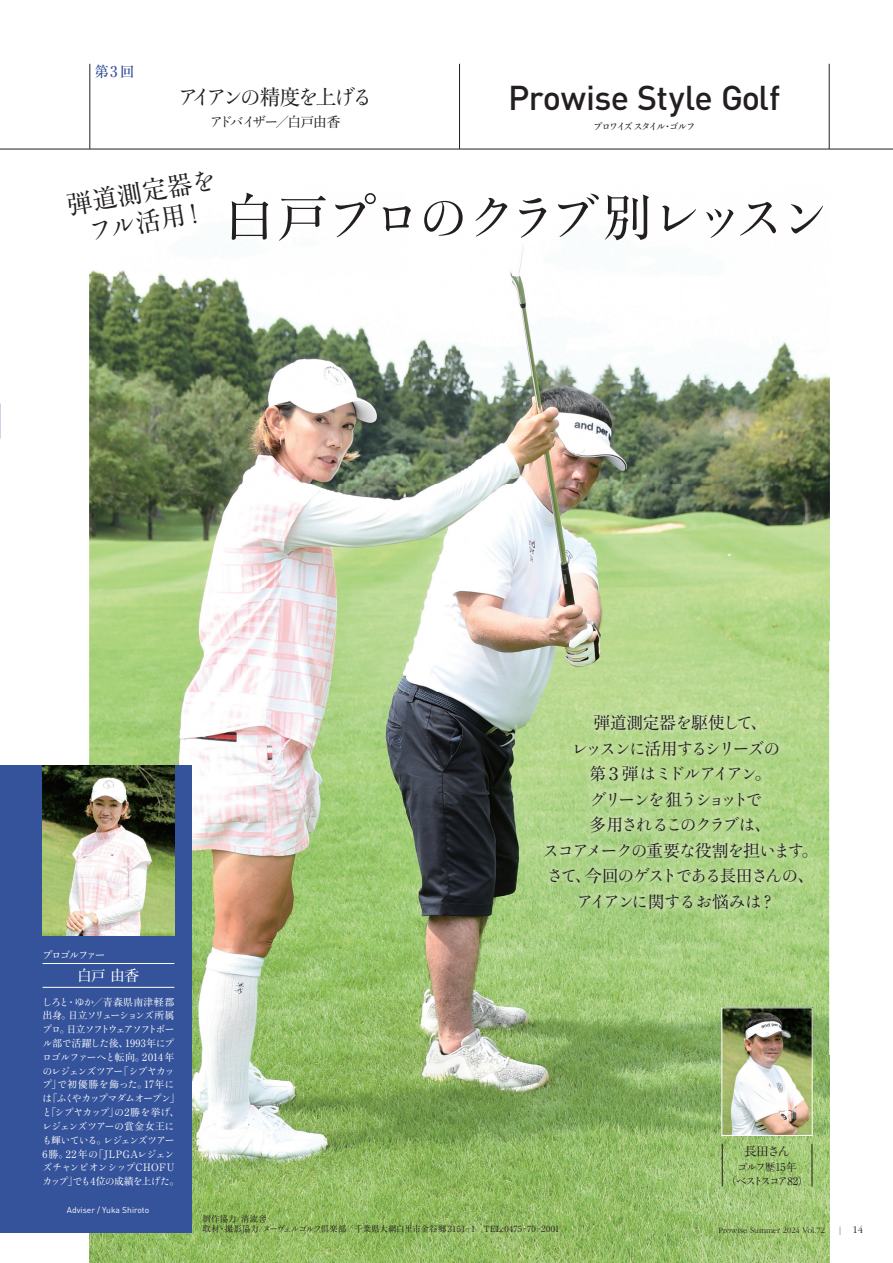
<style>
.page{position:relative;width:893px;height:1263px;background:#fff}
.page>*{position:absolute;margin:0;border:0;box-sizing:border-box;transform-origin:0 0}
.t1{font:51px "Yutuki 5 Go K Std W3";letter-spacing:-.135em;color:#231f20}
.t2{font:500 34.05px "DIN";letter-spacing:-.02em;color:#231f20}
.t3{font:25.5px "Ryumin Pro";color:#231f20}
.t4{font:25.5px "Yutuki 5 Go K Std W3";color:#231f20}
.t5{font:21.3px "Yutuki 5 Go K Std W3";letter-spacing:-.22em;color:#231f20}
.t6{font:16.95px/25.5px "Yutuki 5 Go K Std W3";letter-spacing:-.145em;color:#231f20}
.t7{font:16.95px/25.5px "Yutuki 5 Go K Std W3";letter-spacing:-.165em;color:#231f20}
.t8{font:16.95px "Ryumin Pro";letter-spacing:-.035em;color:#231f20}
.t9{font:16.95px "Yutuki 5 Go K Std W3";letter-spacing:-.17em;color:#231f20}
.t10{font:14.85px "Ryumin Pro";color:#fff}
.t11{font:500 14.85px "Ryumin Pro";color:#35539b}
.t12{font:13.8px "Yutuki 5 Go K Std W3";letter-spacing:-.21em;color:#231f20}
.t13{font:13.8px "Ryumin Pro";color:#231f20}
.t14{font:12.75px "Ryumin Pro";color:#231f20}
.t15{font:10.65px "Yutuki 5 Go K Std W3";letter-spacing:-.23em;color:#231f20}
.t16{font:10.65px "Yutuki 5 Go K Std W3";letter-spacing:-.17em;color:#fff}
.t17{font:10.65px "Ryumin Pro";color:#231f20}
.t18{font:300 10.65px "Garamond";color:#231f20}
.t19{font:10.05px "Ryumin Pro";letter-spacing:.03em;color:#fff}
.t20{font:10.05px/13.8px "Yutuki 5 Go K Std W3";letter-spacing:-.12em;color:#fff;text-align:right}
.t21{font:10.05px/13.8px "Yutuki 5 Go K Std W3";letter-spacing:-.08em;color:#fff}
.t22{font:10.05px/13.8px "Yutuki 5 Go K Std W3";letter-spacing:-.1em;color:#fff}
.t23{font:10.05px/13.8px "Yutuki 5 Go K Std W3";letter-spacing:-.19em;color:#fff}
.t24{font:10.05px "Yutuki 5 Go K Std W3";letter-spacing:-.085em;color:#fff}
.t25{font:10.05px "Yutuki 5 Go K Std W3";letter-spacing:-.205em;color:#fff}
.t26{font:10.05px "Yutuki 5 Go K Std W3";letter-spacing:-.14em;color:#fff}
.t27{font:9.6px "Yutuki 5 Go K Std W4";letter-spacing:-.185em;color:#231f20}
.t28{font:500 9.6px "Ryumin Pro";color:#231f20}
.t29{font:8.55px/10.6px "Ryumin Pro";letter-spacing:.005em;color:#231f20}
.t30{font:300 8.55px "Garamond";color:#231f20}
.t31{font:8.55px "DIN";color:#fff}
.t32{font:300 8.55px "Garamond";color:#231f20;scale:.7 1}
.s1{font-family:"Ryumin Pro"}
.s2{font-family:"Yutuki 5 Go K Std W3"}
</style>
<div class="page">
<img style="left:90px;top:246px;width:633px;height:446px">
<img style="left:723px;top:341px;width:106px;height:403px">
<img style="left:90px;top:692px;width:475px;height:104px">
<img style="left:565px;top:692px;width:159px;height:15px">
<img style="left:777px;top:744px;width:52px;height:519px">
<img style="left:191px;top:796px;width:347px;height:104px">
<img style="left:191px;top:900px;width:374px;height:103px">
<img style="left:565px;top:916px;width:158px;height:87px">
<img style="left:723px;top:916px;width:54px;height:295px">
<img style="left:191px;top:1003px;width:533px;height:208px">
<img style="left:90px;top:1211px;width:687px;height:52px">
<hr style="left:90px;top:64px;width:1px;height:85px;background:#231f20">
<hr style="left:459px;top:64px;width:1px;height:85px;background:#231f20">
<hr style="left:829px;top:64px;width:1px;height:85px;background:#231f20">
<hr style="left:0;top:149px;width:893px;height:1px;background:#231f20">
<div style="left:0;top:765px;width:191px;height:468px;background:#35539b"></div>
<hr style="left:43px;top:963px;width:131px;height:1px;background:#fff">
<hr style="left:43px;top:987px;width:131px;height:1px;background:#fff">
<img style="left:43px;top:765px;width:131px;height:170px">
<img style="left:724px;top:1010px;width:86px;height:123px">
<hr style="left:722px;top:1144px;width:1px;height:42px;background:#231f20">
<hr style="left:812px;top:1144px;width:1px;height:42px;background:#231f20">
<img style="left:538px;top:707px;width:276px;height:209px">
<h3 class="t11" style="left:94px;top:60px;width:42px">第3回</h3>
<h3 class="t5" style="left:177px;top:84px;width:197px">アイアンの<span class="s1">精度</span>を<span class="s1">上</span>げる</h3>
<h3 class="t13" style="left:275px;top:111px;width:67px">／白戸由香</h3>
<h3 class="t12" style="left:209px;top:114px;width:71px">アドバイザー</h3>
<h2 class="t2" style="left:508px;top:76px;width:274px">Prowise Style Golf</h2>
<p class="t27" style="left:593px;top:121px;width:104px">プロワイズスタイルゴルフ</p>
<p class="t28" style="left:663px;top:119px;width:11px">・</p>
<h3 class="t3" style="left:64px;top:185px;width:153px;rotate:-10deg">弾道測定器<span class="s2">を</span></h3>
<h3 class="t4" style="left:86px;top:217px;width:100px;rotate:-10deg">フル<span class="s1">活用</span></h3>
<h1 class="t1" style="left:224px;top:187px;width:608px"><span class="s1">白戸</span>プロのクラブ<span class="s1">別</span>レッスン</h1>
<p class="t16" style="left:42px;top:949px;width:65px">プロゴルファー</p>
<h3 class="t10" style="left:77px;top:964px;width:64px">白戸由香</h3>
<p class="t19" style="left:74px;top:994px;width:102px"><span class="s2">ゆか</span>／青森県南津軽郡</p>
<p class="t23" style="left:68px;top:995px;width:108px;text-indent:-26px">しろと<br><span class="s1">日立</span>ソリューションズ<span class="s1">所属</span></p>
<p class="t19" style="left:66px;top:994px;width:12px">・</p>
<p class="t19" style="left:42px;top:1008px;width:31px">出身。</p>
<p class="t20" style="left:42px;top:1022px;width:29px">プロ<span class="s1">。</span></p>
<p class="t25" style="left:66px;top:1023px;width:110px"><span class="s1">日立</span>ソフトウェアソフトボー</p>
<p class="t19" style="left:125px;top:1035px;width:51px">1993年<span class="s2">にプ</span></p>
<p class="t19" style="left:42px;top:1035px;width:88px"><span class="s2">ル</span>部<span class="s2">で</span>活躍<span class="s2">した</span>後、</p>
<p class="t22" style="left:119px;top:1050px;width:57px;text-indent:-77px">ロゴルファーへと<span class="s1">転向。<br>「</span>シブヤカッ</p>
<p class="t19" style="left:142px;top:1049px;width:34px">2014年</p>
<p class="t20" style="left:42px;top:1064px;width:82px">のレジェンズツアー</p>
<p class="t19" style="left:144px;top:1077px;width:32px">17年<span class="s2">に</span></p>
<p class="t20" style="left:42px;top:1078px;width:21px">プ<span class="s1">」</span></p>
<p class="t19" style="left:57px;top:1077px;width:92px"><span class="s2">で</span>初優勝<span class="s2">を</span>飾<span class="s2">った</span>。</p>
<p class="t26" style="left:56px;top:1092px;width:116px">ふくやカップマダムオープン</p>
<p class="t19" style="left:169px;top:1090px;width:12px">「</p>
<p class="t19" style="left:42px;top:1090px;width:17px">「<span class="s2">は</span></p>
<p class="t24" style="left:55px;top:1106px;width:127px">シブヤカップの<span class="s1">」 2勝</span>を<span class="s1">挙</span>げ<span class="s1">、</span></p>
<p class="t19" style="left:42px;top:1104px;width:16px">「<span class="s2">と</span></p>
<p class="t20" style="left:42px;top:1119px;width:134px">レジェンズツアーの<span class="s1">賞金女王</span>にレジェンズツアー</p>
<p class="t20" style="left:42px;top:1133px;width:66px">も<span class="s1">輝</span>いている<span class="s1">。</span></p>
<p class="t19" style="left:66px;top:1146px;width:34px">22年<span class="s2">の</span></p>
<p class="t19" style="left:94px;top:1146px;width:82px">「JLPGA<span class="s2">レジェン</span></p>
<p class="t19" style="left:43px;top:1146px;width:28px">勝6 。</p>
<p class="t21" style="left:42px;top:1160px;width:139px">ズチャンピオンシップ<span class="s1">CHOFU</span>カップでも<span class="s1">4位</span>の<span class="s1">成績</span>を<span class="s1">上</span>げた<span class="s1">。</span></p>
<p class="t19" style="left:67px;top:1173px;width:12px">」</p>
<p class="t31" style="left:67px;top:1204px;width:84px">Adviser / Yuka Shiroto</p>
<h3 class="t8" style="left:593px;top:709px;width:161px">弾道測定器<span class="s2">を</span>駆使<span class="s2">して</span></h3>
<h3 class="t9" style="left:572px;top:738px;width:210px">レッスンに<span class="s1">活用</span>するシリーズの</h3>
<h3 class="t8" style="left:754px;top:760px;width:19px">。</h3>
<h3 class="t8" style="left:750px;top:709px;width:19px">、</h3>
<h3 class="t7" style="left:589px;top:761px;width:184px"><span class="s1">第３弾</span>はミドルアイアングリーンを<span class="s1">狙</span>うショットで<span class="s1">多用</span>されるこのクラブは<span class="s1">、</span></h3>
<h3 class="t6" style="left:542px;top:837px;width:273px">スコアメークの<span class="s1">重要</span>な<span class="s1">役割</span>を<span class="s1">担</span>いますさて<span class="s1">今回</span>のゲストである<span class="s1">長田</span>さんの<span class="s1">、</span></h3>
<h3 class="t8" style="left:801px;top:837px;width:19px">。</h3>
<h3 class="t8" style="left:575px;top:862px;width:19px">、</h3>
<h3 class="t6" style="left:576px;top:888px;width:187px">アイアンに<span class="s1">関</span>するお<span class="s1">悩</span>みは</h3>
<h3 class="t8" style="left:759px;top:888px;width:19px">?</h3>
<p class="t29" style="left:225px;top:1212px;width:336px;text-indent:-22px">制作協力/清流舎<br>撮影協力/<span class="s2">ヌーヴェルゴルフ</span>倶楽部　千葉県大網白里市金谷郷3151 　1 ‒ TEL:0475-70-2001</p>
<p class="t29" style="left:203px;top:1223px;width:19px">取材</p>
<p class="t29" style="left:218px;top:1223px;width:10px">・</p>
<p class="t14" style="left:744px;top:1141px;width:48px">長田<span class="s2">さん</span></p>
<p class="t17" style="left:737px;top:1158px;width:61px"><span class="s2">ゴルフ</span>歴15年</p>
<p class="t15" style="left:726px;top:1174px;width:84px"><span class="s1">（</span>ベストスコア<span class="s1">82(</span></p>
<p class="t30" style="left:718px;top:1226px;width:108px">Prowise Summer 2024 Vol.72</p>
<p class="t32" style="left:839px;top:1225px;width:6px">|</p>
<p class="t18" style="left:853px;top:1224px;width:12px">14</p>
</div>
